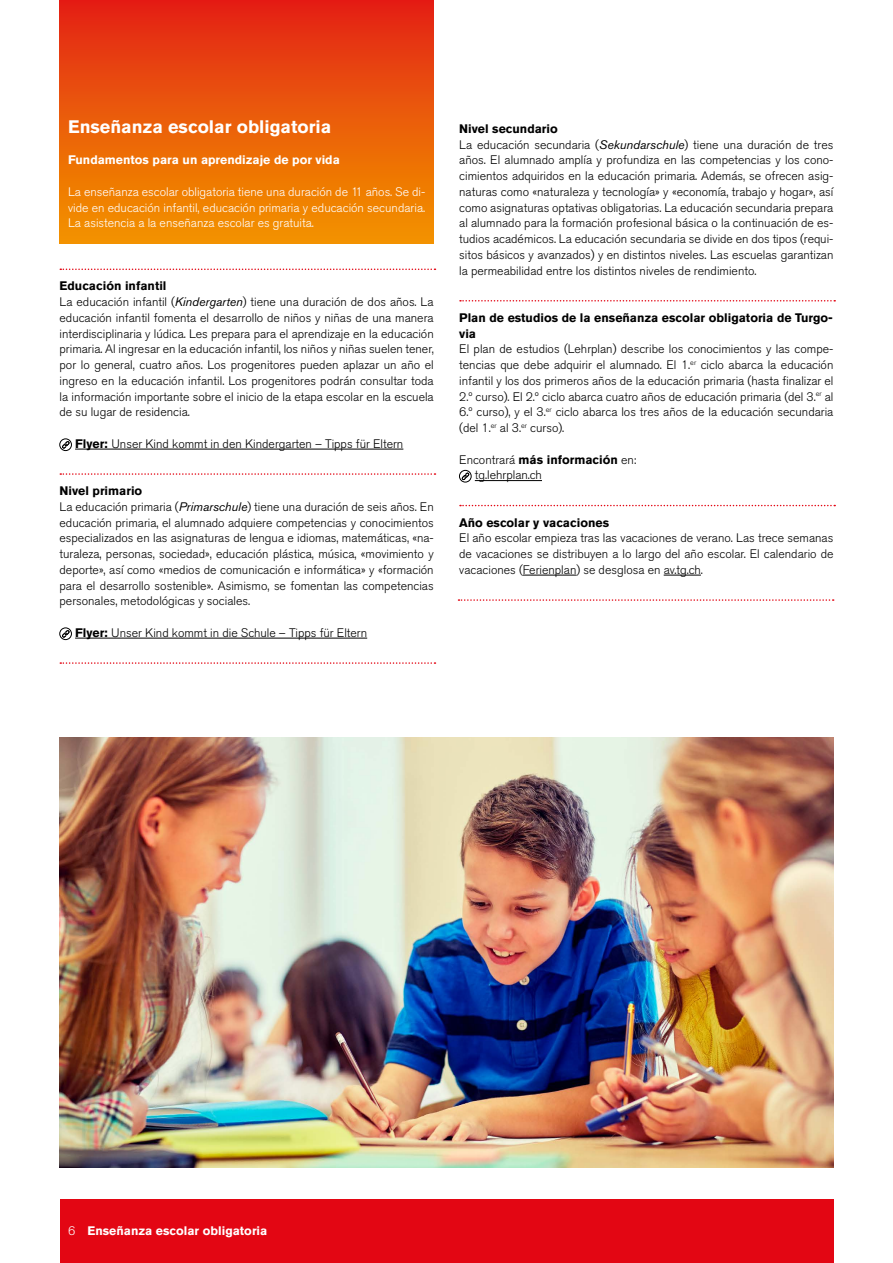
<style>
.page{position:relative;width:893px;height:1263px;background:#fff}
.page>*{position:absolute;margin:0;border:0;box-sizing:border-box;transform-origin:0 0}
.t1{font:700 18px "Akzidenz Grotesk Pro";color:#fff}
.t2{font:300 12.3px/15.8px "Akzidenz Grotesk Pro";color:#000}
.t3{font:300 12.3px/15.8px "Akzidenz Grotesk Pro";color:#fff;text-align:justify}
.t4{font:700 12.3px/15.8px "Akzidenz Grotesk Pro";color:#000}
.t5{font:700 12.3px "Akzidenz Grotesk Pro";color:#fff}
.s1{font-weight:700}
.s2{font-weight:400;font-style:italic}
.s3{font-weight:300}
</style>
<div class="page">
<div style="left:60px;top:0;width:374px;height:243px;background:linear-gradient(to bottom,#e32216,#f39600)"></div>
<hr style="left:75px;top:449px;width:328px;height:1px;background:#000">
<hr style="left:75px;top:638px;width:292px;height:1px;background:#000">
<svg style="left:60px;top:269px;width:375px;height:1px"></svg>
<div style="left:60px;top:439px;width:12px;height:12px;border:1px solid #000;border-radius:50%"></div>
<svg style="left:62px;top:441px;width:8px;height:8px"></svg>
<svg style="left:60px;top:473px;width:375px;height:2px"></svg>
<div style="left:60px;top:628px;width:12px;height:12px;border:1px solid #000;border-radius:50%"></div>
<svg style="left:62px;top:630px;width:8px;height:8px"></svg>
<svg style="left:60px;top:662px;width:375px;height:2px"></svg>
<hr style="left:475px;top:480px;width:67px;height:1px;background:#000">
<hr style="left:523px;top:575px;width:53px;height:1px;background:#000">
<hr style="left:664px;top:575px;width:37px;height:1px;background:#000">
<svg style="left:460px;top:300px;width:375px;height:2px"></svg>
<div style="left:459px;top:470px;width:12px;height:12px;border:1px solid #000;border-radius:50%"></div>
<svg style="left:462px;top:473px;width:7px;height:7px"></svg>
<svg style="left:460px;top:505px;width:375px;height:1px"></svg>
<svg style="left:458px;top:599px;width:376px;height:2px"></svg>
<div style="left:60px;top:1199px;width:773px;height:64px;background:#e30613"></div>
<img style="left:60px;top:737px;width:773px;height:431px">
<h1 class="t1" style="left:68px;top:115px;width:265px">Enseñanza escolar obligatoria</h1>
<p class="t5" style="left:68px;top:152px;width:273px">Fundamentos para un aprendizaje de por vida</p>
<p class="t3" style="left:68px;top:184px;width:359px">La enseñanza escolar obligatoria tiene una duración de 11 años. Se di&shy;vide en educación infantil, educación primaria y educación secundaria.<br>La asistencia a la enseñanza escolar es gratuita.</p>
<p class="t2" style="left:60px;top:278px;width:376px"><span class="s1">Educación infantil<br></span>La educación infantil (<span class="s2">Kindergarten</span>) tiene una duración de dos años. La educación infantil fomenta el desarrollo de niños y niñas de una manera interdisciplinaria y lúdica. Les prepara para el aprendizaje en la educación primaria. Al ingresar en la educación infantil, los niños y niñas suelen tener, por lo general, cuatro años. Los progenitores pueden aplazar un año el ingreso en la educación infantil. Los progenitores podrán consultar toda la información importante sobre el inicio de la etapa escolar en la escuela de su lugar de residencia.</p>
<p class="t2" style="left:75px;top:436px;width:330px"><span class="s1">Flyer:</span> Unser Kind kommt in den Kindergarten – Tipps für Eltern</p>
<p class="t2" style="left:60px;top:483px;width:376px"><span class="s1">Nivel primario<br></span>La educación primaria (<span class="s2">Primarschule</span>) tiene una duración de seis años. En educación primaria, el alumnado adquiere competencias y conocimientos especializados en las asignaturas de lengua e idiomas, matemáticas, «na&shy;turaleza, personas, sociedad», educación plástica, música, «movimiento y deporte», así como «medios de comunicación e informática» y «formación para el desarrollo sostenible». Asimismo, se fomentan las competencias personales, metodológicas y sociales.</p>
<p class="t2" style="left:75px;top:625px;width:294px"><span class="s1">Flyer:</span> Unser Kind kommt in die Schule – Tipps für Eltern</p>
<p class="t2" style="left:459px;top:121px;width:376px"><span class="s1">Nivel secundario<br></span>La educación secundaria (<span class="s2">Sekundarschule</span>) tiene una duración de tres años. El alumnado amplía y profundiza en las competencias y los cono&shy;cimientos adquiridos en la educación primaria. Además, se ofrecen asig&shy;naturas como «naturaleza y tecnología» y «economía, trabajo y hogar», así como asignaturas optativas obligatorias. La educación secundaria prepara al alumnado para la formación profesional básica o la continuación de es&shy;tudios académicos. La educación secundaria se divide en dos tipos (requi&shy;sitos básicos y avanzados) y en distintos niveles. Las escuelas garantizan la permeabilidad entre los distintos niveles de rendimiento.</p>
<p class="t4" style="left:459px;top:309px;width:375px">Plan de estudios de la enseñanza escolar obligatoria de Turgo&shy;via</p>
<p class="t2" style="left:459px;top:341px;width:376px;text-align:justify">El plan de estudios (Lehrplan) describe los conocimientos y las compe&shy;tencias que debe adquirir el alumnado. El 1.<sup>er</sup> ciclo abarca la educación infantil y los dos primeros años de la educación primaria (hasta finalizar el 2.º curso). El 2.º ciclo abarca cuatro años de educación primaria (del 3.<sup>er</sup> al 6.º curso), y el 3.<sup>er</sup> ciclo abarca los tres años de la educación secundaria (del 1.<sup>er</sup> al 3.<sup>er</sup> curso).</p>
<p class="t2" style="left:475px;top:451px;width:163px;text-indent:-16px">Encontrará <span class="s1">más información</span> en: tg.lehrplan.ch</p>
<p class="t4" style="left:459px;top:514px;width:151px">Año escolar y vacaciones</p>
<p class="t2" style="left:459px;top:530px;width:376px;text-align:justify">El año escolar empieza tras las vacaciones de verano. Las trece semanas de vacaciones se distribuyen a lo largo del año escolar. El calendario de vacaciones (Ferienplan) se desglosa en av.tg.ch.</p>
<p class="t5" style="left:68px;top:1223px;width:201px"><span class="s3">6</span> Enseñanza escolar obligatoria</p>
</div>
